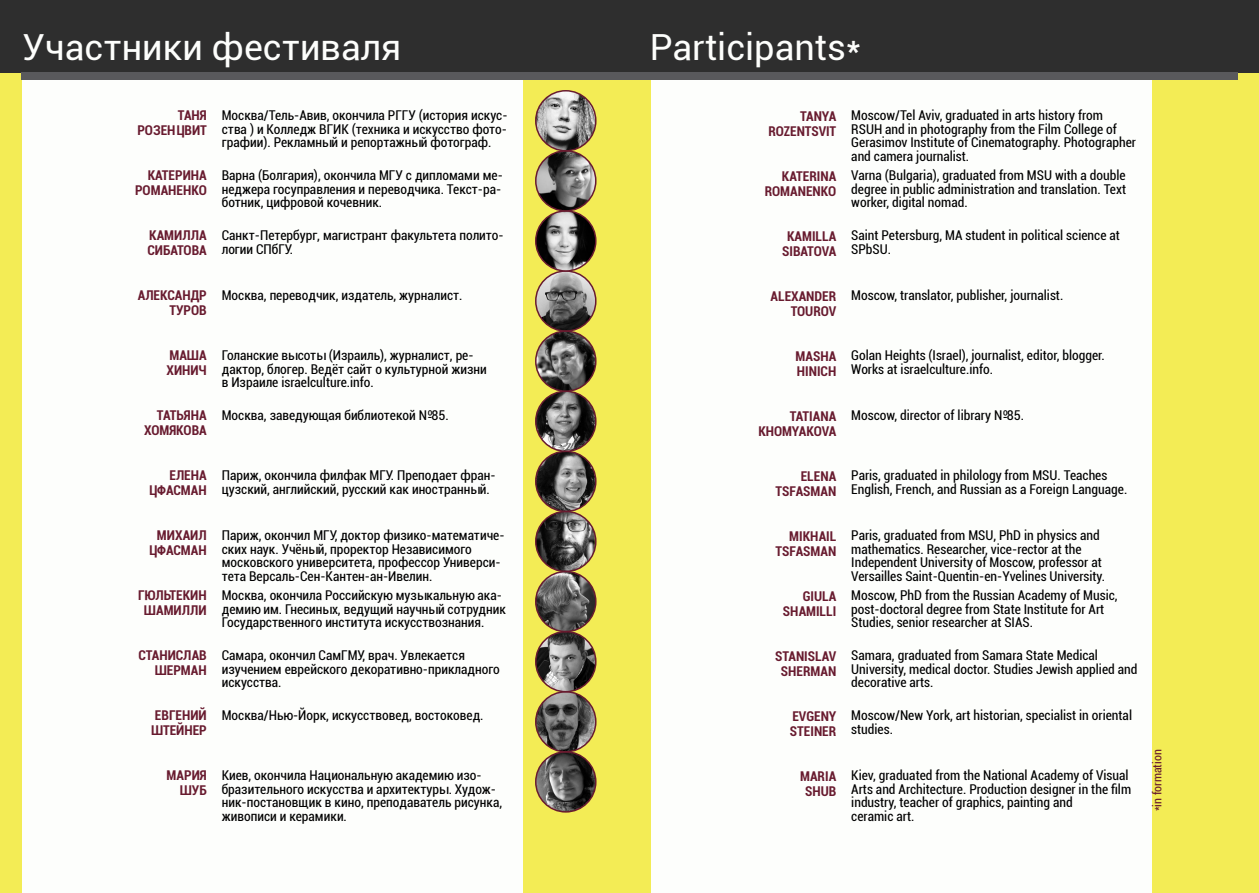
<style>
.page{position:relative;width:1259px;height:893px;background:#fff}
.page>*{position:absolute;margin:0;border:0;box-sizing:border-box;transform-origin:0 0}
.t1{font:36px "Roboto";color:#fdfefc}
.t2{font:condensed 13.5px/13.5px "Roboto";color:#000}
.t3{font:700 condensed 13.5px/15px "Roboto";color:#681b2f;text-align:right}
.t4{font:condensed 12px "Roboto";color:#681b2f}
</style>
<div class="page">
<div style="left:1152px;top:0;width:107px;height:893px;background:#f3ec55"></div>
<div style="left:523px;top:0;width:127px;height:893px;background:#f3ec55"></div>
<div style="left:0;top:0;width:21px;height:893px;background:#f3ec55"></div>
<div style="left:0;top:0;width:1259px;height:72px;background:#2e2e2e"></div>
<div style="left:21px;top:72px;width:1216px;height:8px;background:#59595c"></div>
<img style="left:536px;top:752px;width:60px;height:60px;border-radius:30px">
<div style="left:535px;top:751px;width:61px;height:62px;border:2px solid #681b2f;border-radius:50%"></div>
<img style="left:536px;top:512px;width:59px;height:59px">
<div style="left:535px;top:511px;width:61px;height:61px;border:2px solid #681b2f;border-radius:50%"></div>
<img style="left:536px;top:271px;width:60px;height:60px;border-radius:30px">
<div style="left:535px;top:270px;width:61px;height:62px;border:2px solid #681b2f;border-radius:50%"></div>
<img style="left:536px;top:451px;width:60px;height:60px;border-radius:30px">
<div style="left:535px;top:451px;width:61px;height:61px;border:2px solid #681b2f;border-radius:50%"></div>
<img style="left:536px;top:211px;width:60px;height:60px;border-radius:30px">
<div style="left:535px;top:210px;width:61px;height:62px;border:2px solid #681b2f;border-radius:50%"></div>
<img style="left:536px;top:692px;width:60px;height:60px;border-radius:30px">
<div style="left:535px;top:691px;width:61px;height:61px;border:2px solid #681b2f;border-radius:50%"></div>
<img style="left:536px;top:632px;width:60px;height:60px;border-radius:30px">
<div style="left:535px;top:631px;width:61px;height:61px;border:2px solid #681b2f;border-radius:50%"></div>
<img style="left:536px;top:391px;width:60px;height:60px;border-radius:30px">
<div style="left:535px;top:390px;width:61px;height:62px;border:2px solid #681b2f;border-radius:50%"></div>
<img style="left:536px;top:151px;width:60px;height:60px;border-radius:30px">
<div style="left:535px;top:150px;width:61px;height:62px;border:2px solid #681b2f;border-radius:50%"></div>
<img style="left:536px;top:572px;width:60px;height:60px;border-radius:30px">
<div style="left:535px;top:571px;width:61px;height:61px;border:2px solid #681b2f;border-radius:50%"></div>
<img style="left:536px;top:331px;width:60px;height:60px;border-radius:30px">
<div style="left:535px;top:330px;width:61px;height:62px;border:2px solid #681b2f;border-radius:50%"></div>
<img style="left:536px;top:91px;width:60px;height:60px;border-radius:30px">
<div style="left:535px;top:90px;width:61px;height:62px;border:2px solid #681b2f;border-radius:50%"></div>
<h1 class="t1" style="left:22px;top:22px;width:380px">Участники фестиваля</h1>
<h1 class="t1" style="left:650px;top:22px;width:213px">Participants*</h1>
<p class="t3" style="left:137px;top:108px;width:71px">ТАНЯ<br>РОЗЕНЦВИТ</p>
<p class="t3" style="left:135px;top:168px;width:73px">КАТЕРИНА<br>РОМАНЕНКО</p>
<p class="t3" style="left:147px;top:228px;width:61px;text-align:left">КАМИЛЛА<br>СИБАТОВА</p>
<p class="t3" style="left:138px;top:288px;width:71px">АЛЕКСАНДР<br>ТУРОВ</p>
<p class="t3" style="left:167px;top:348px;width:42px;text-align:left">МАША<br>ХИНИЧ</p>
<p class="t3" style="left:144px;top:407px;width:64px">ТАТЬЯНА<br>ХОМЯКОВА</p>
<p class="t3" style="left:148px;top:467px;width:60px">ЕЛЕНА<br>ЦФАСМАН</p>
<p class="t3" style="left:148px;top:527px;width:60px">МИХАИЛ<br>ЦФАСМАН</p>
<p class="t3" style="left:138px;top:587px;width:70px;text-align:center">ГЮЛЬТЕКИН<br>ШАМИЛЛИ</p>
<p class="t3" style="left:138px;top:647px;width:70px">СТАНИСЛАВ<br>ШЕРМАН</p>
<p class="t3" style="left:151px;top:707px;width:57px;text-align:left">ЕВГЕНИЙ<br>ШТЕЙНЕР</p>
<p class="t3" style="left:167px;top:767px;width:42px">МАРИЯ<br>ШУБ</p>
<p class="t2" style="left:222px;top:108px;width:287px;text-align:justify">Москва/Тель-Авив, окончила РГГУ (история искус&shy;ства ) и Колледж ВГИК (техника и искусство фото&shy;графии). Рекламный и репортажный фотограф.</p>
<p class="t2" style="left:222px;top:168px;width:283px;text-align:justify">Варна (Болгария), окончила МГУ с дипломами ме&shy;неджера госуправления и переводчика. Текст-ра&shy;ботник, цифровой кочевник.</p>
<p class="t2" style="left:222px;top:228px;width:283px">Санкт-Петербург, магистрант факультета полито&shy;логии СПбГУ.</p>
<p class="t2" style="left:222px;top:288px;width:242px">Москва, переводчик, издатель, журналист.</p>
<p class="t2" style="left:222px;top:348px;width:266px">Голанские высоты (Израиль), журналист, ре&shy;дактор, блогер. Ведёт сайт о культурной жизни в Израиле israelculture.info.</p>
<p class="t2" style="left:222px;top:408px;width:228px">Москва, заведующая библиотекой №85.</p>
<p class="t2" style="left:222px;top:468px;width:275px">Париж, окончила филфак МГУ. Преподает фран&shy;цузский, английский, русский как иностранный.</p>
<p class="t2" style="left:222px;top:528px;width:284px">Париж, окончил МГУ, доктор физико-математиче&shy;ских наук. Учёный, проректор Независимого московского университета, профессор Универси&shy;тета Версаль-Сен-Кантен-ан-Ивелин.</p>
<p class="t2" style="left:222px;top:588px;width:286px">Москва, окончила Российскую музыкальную ака&shy;демию им. Гнесиных, ведущий научный сотрудник<br>Государственного института искусствознания.</p>
<p class="t2" style="left:222px;top:648px;width:280px">Самара, окончил СамГМУ, врач. Увлекается изучением еврейского декоративно-прикладного искусства.</p>
<p class="t2" style="left:222px;top:708px;width:263px">Москва/Нью-Йорк, искусствовед, востоковед.</p>
<p class="t2" style="left:222px;top:768px;width:282px">Киев, окончила Национальную академию изо&shy;бразительного искусства и архитектуры. Худож&shy;ник-постановщик в кино, преподаватель рисунка, живописи и керамики.</p>
<p class="t3" style="left:768px;top:108px;width:69px">TANYA<br>ROZENTSVIT</p>
<p class="t3" style="left:764px;top:168px;width:73px">KATERINA<br>ROMANENKO</p>
<p class="t3" style="left:782px;top:228px;width:56px;text-align:center">KAMILLA<br>SIBATOVA</p>
<p class="t3" style="left:770px;top:288px;width:67px">ALEXANDER<br>TOUROV</p>
<p class="t3" style="left:795px;top:348px;width:42px;text-align:left">MASHA<br>HINICH</p>
<p class="t3" style="left:758px;top:408px;width:79px">TATIANA<br>KHOMYAKOVA</p>
<p class="t3" style="left:775px;top:468px;width:62px">ELENA<br>TSFASMAN</p>
<p class="t3" style="left:775px;top:528px;width:62px">MIKHAIL<br>TSFASMAN</p>
<p class="t3" style="left:783px;top:588px;width:55px">GIULA<br>SHAMILLI</p>
<p class="t3" style="left:775px;top:648px;width:63px;text-align:center">STANISLAV<br>SHERMAN</p>
<p class="t3" style="left:790px;top:708px;width:48px;text-align:left">EVGENY<br>STEINER</p>
<p class="t3" style="left:800px;top:768px;width:38px;text-align:center">MARIA<br>SHUB</p>
<p class="t2" style="left:851px;top:108px;width:286px">Moscow/Tel Aviv, graduated in arts history from RSUH and in photography from the Film College of Gerasimov Institute of Cinematography. Photographer and camera journalist.</p>
<p class="t2" style="left:851px;top:168px;width:276px;text-align:justify">Varna (Bulgaria), graduated from MSU with a double degree in public administration and translation. Text worker, digital nomad.</p>
<p class="t2" style="left:851px;top:228px;width:270px">Saint Petersburg, MA student in political science at<br>SPbSU.</p>
<p class="t2" style="left:851px;top:288px;width:213px">Moscow, translator, publisher, journalist.</p>
<p class="t2" style="left:851px;top:348px;width:255px">Golan Heights (Israel), journalist, editor, blogger.<br>Works at israelculture.info.</p>
<p class="t2" style="left:851px;top:408px;width:174px">Moscow, director of library №85.</p>
<p class="t2" style="left:851px;top:468px;width:277px">Paris, graduated in philology from MSU. Teaches<br>English, French, and Russian as a Foreign Language.</p>
<p class="t2" style="left:851px;top:528px;width:255px">Paris, graduated from MSU, PhD in physics and mathematics. Researcher, vice-rector at the Independent University of Moscow, professor at Versailles Saint-Quentin-en-Yvelines University.</p>
<p class="t2" style="left:851px;top:588px;width:268px">Moscow, PhD from the Russian Academy of Music, post-doctoral degree from State Institute for Art<br>Studies, senior researcher at SIAS.</p>
<p class="t2" style="left:851px;top:648px;width:288px">Samara, graduated from Samara State Medical<br>University, medical doctor. Studies Jewish applied and decorative arts.</p>
<p class="t2" style="left:851px;top:708px;width:282px">Moscow/New York, art historian, specialist in oriental studies.</p>
<p class="t2" style="left:851px;top:768px;width:281px">Kiev, graduated from the National Academy of Visual Arts and Architecture. Production designer in the film industry, teacher of graphics, painting and<br>ceramic art.</p>
<p class="t4" style="left:1149px;top:811px;width:63px;rotate:-90deg">*in formation</p>
</div>
